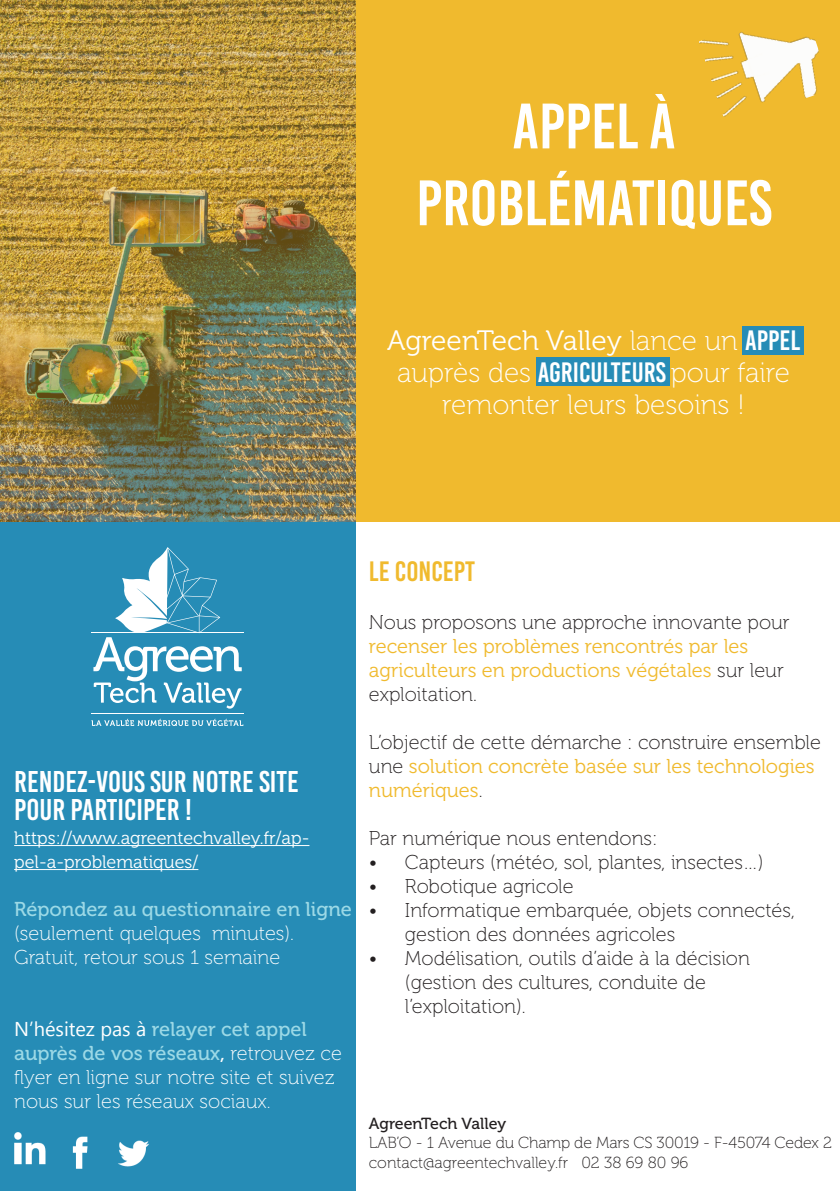
<style>
.page{position:relative;width:840px;height:1191px;background:#fff}
.page>*{position:absolute;margin:0;border:0;box-sizing:border-box;transform-origin:0 0}
.t1{font:64px "Bebas Kai";color:#fff}
.t2{font:30px "Bebas Kai";color:#fff}
.t3{font:28px/32px "Museo 100";color:#fff;text-align:center}
.t4{font:28px "Bebas Kai";color:#f0ba2e}
.t5{font:20px/24px "Museo 100";color:#231f20}
.t6{font:20px/24px "Museo 300";color:#f0ba2e}
.t7{font:20px/24px "Museo 100";color:#fff}
.t8{font:20px "Museo 500";color:#9cd9e6}
.t9{font:18px/24px "Museo 300";color:#fff}
.t10{font:16px "Museo 100";letter-spacing:-.01em;color:#231f20}
.t11{font:16px "Museo 500";color:#231f20}
.s1{font-family:"Museo 300"}
.s2{font-family:"Bebas Kai"}
.s3{font-family:"Museo 500";color:#9cd9e6}
.s4{font-family:"Museo 500"}
.s5{font-family:"Museo 100";color:#231f20}
</style>
<div class="page">
<div style="left:0;top:522px;width:355px;height:669px;background:#268cb6"></div>
<div style="left:0;top:0;width:839px;height:522px;background:#f0ba2e"></div>
<img style="left:0;top:0;width:355px;height:522px">
<hr style="left:14px;top:845px;width:295px;height:1px;background:#fff">
<hr style="left:14px;top:869px;width:184px;height:1px;background:#fff">
<img style="left:699px;top:32px;width:120px;height:85px">
<div style="left:536px;top:357px;width:133px;height:29px;background:#268cb6"></div>
<div style="left:741px;top:326px;width:62px;height:28px;background:#268cb6"></div>
<img style="left:14px;top:1132px;width:135px;height:36px">
<hr style="left:91px;top:632px;width:153px;height:1px;background:#fff">
<hr style="left:91px;top:713px;width:153px;height:1px;background:#fff">
<svg style="left:93px;top:547px;width:148px;height:161px"></svg>
<svg style="left:91px;top:719px;width:152px;height:7px"></svg>
<p class="t1" style="left:512px;top:92px;width:165px">APPEL À</p>
<p class="t1" style="left:416px;top:169px;width:357px">PROBLÉMATIQUES</p>
<p class="t3" style="left:387px;top:325px;width:414px"><span class="s1">AgreenTech Valley</span> lance un <span class="s2">APPEL </span>auprès des <span class="s2">AGRICULTEURS</span> pour faire remonter leurs besoins !</p>
<p class="t2" style="left:14px;top:765px;width:286px">RENDEZ-VOUS SUR NOTRE SITE</p>
<p class="t2" style="left:14px;top:793px;width:179px">POUR PARTICIPER !</p>
<p class="t9" style="left:14px;top:826px;width:296px">https://www.agreentechvalley.fr/ap&shy;pel-a-problematiques/</p>
<p class="t8" style="left:14px;top:898px;width:339px">Répondez au questionnaire en ligne</p>
<p class="t7" style="left:14px;top:921px;width:281px">(seulement quelques minutes).</p>
<p class="t7" style="left:14px;top:945px;width:267px">Gratuit, retour sous 1 semaine</p>
<p class="t7" style="left:14px;top:1017px;width:329px;text-indent:108px">▲ → <span class="s3">relayer cet appel auprès de vos réseaux</span><span class="s4">,</span> retrouvez ce flyer en ligne sur notre site et suivez nous sur les réseaux sociaux.</p>
<p class="t4" style="left:369px;top:556px;width:108px">LE CONCEPT</p>
<p class="t6" style="left:369px;top:610px;width:422px"><span class="s5">Nous proposons une approche innovante pour </span>recenser les problèmes rencontrés par les agriculteurs en productions végétales <span class="s5">sur leur exploitation.</span></p>
<p class="t6" style="left:369px;top:730px;width:453px"><span class="s5">L’objectif de cette démarche : construire ensemble une</span> solution concrète basée sur les technologies numériques<span class="s5">.</span></p>
<p class="t5" style="left:369px;top:826px;width:290px">Par numérique nous entendons:</p>
<p class="t5" style="left:369px;top:850px;width:396px">• Capteurs (météo, sol, plantes, insectes…)</p>
<p class="t5" style="left:369px;top:874px;width:206px">• Robotique agricole</p>
<p class="t5" style="left:405px;top:898px;width:391px;text-indent:-36px">• Informatique embarquée, objets connectés, gestion des données agricoles</p>
<p class="t5" style="left:405px;top:946px;width:346px;text-indent:-36px">• Modélisation, outils d’aide à la décision (gestion des cultures, conduite de l’exploitation).</p>
<p class="t11" style="left:369px;top:1114px;width:139px">AgreenTech Valley</p>
<p class="t10" style="left:369px;top:1134px;width:464px">LAB’O - 1 Avenue du Champ de Mars CS 30019 - F-45074 Cedex 2</p>
<p class="t10" style="left:369px;top:1153px;width:321px">contact@agreentechvalley.fr 02 38 69 80 96</p>
</div>
